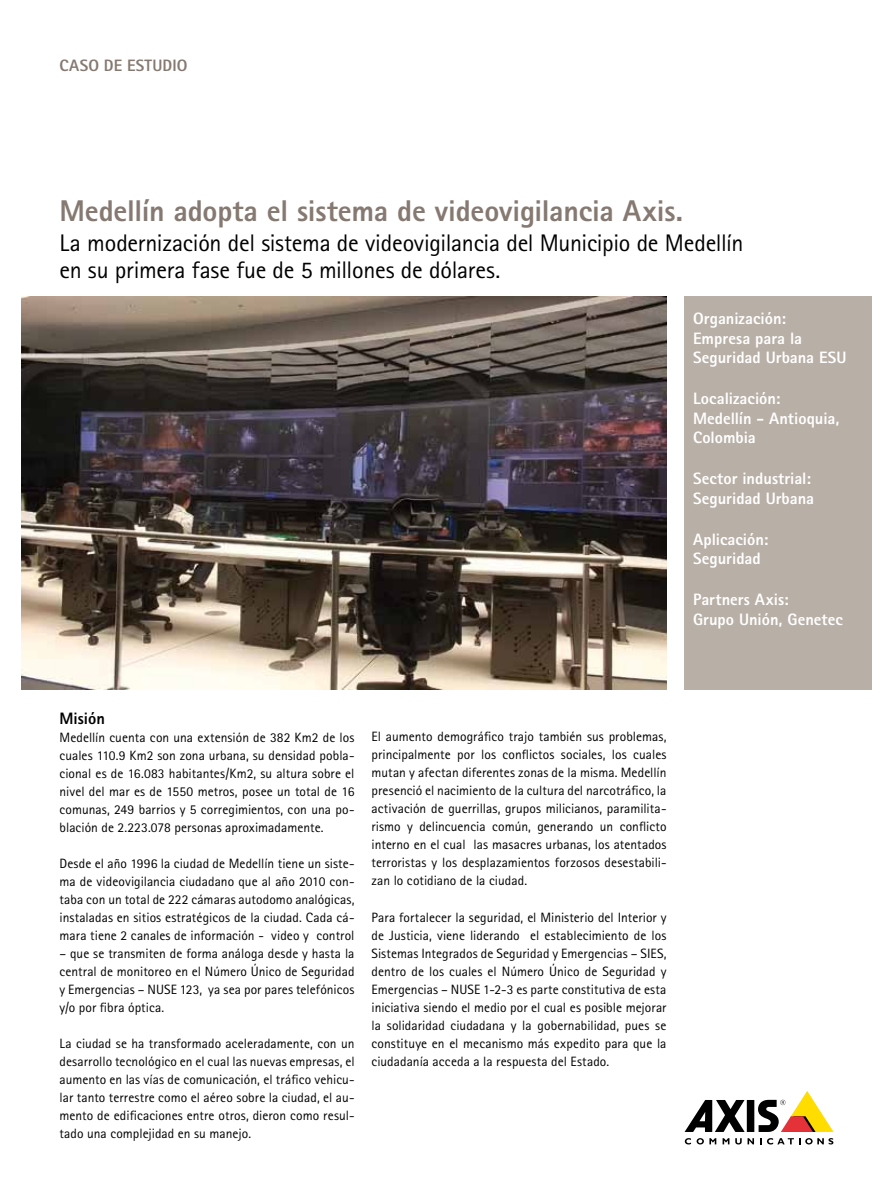
<style>
.page{position:relative;width:893px;height:1191px;background:#fff}
.page>*{position:absolute;margin:0;border:0;box-sizing:border-box;transform-origin:0 0}
.t1{font:800 30px "Rotis Sans Serif Pro";letter-spacing:-.005em;color:#857971}
.t2{font:24px/27px "Rotis Sans Serif Pro";letter-spacing:-.01em;color:#000}
.t3{font:800 16.5px/19.5px "Rotis Sans Serif Pro";color:#fff}
.t4{font:800 16.5px "Rotis Sans Serif Pro";letter-spacing:.01em;color:#857971}
.t5{font:800 16.5px "Rotis Sans Serif Pro";color:#000}
.t6{font:13.5px/18px "Rotis Sans Serif Pro";letter-spacing:.005em;color:#000;text-align:justify}
</style>
<div class="page">
<div style="left:747px;top:1100px;width:7px;height:32px;background:#000"></div>
<svg style="left:685px;top:1100px;width:60px;height:32px"></svg>
<svg style="left:758px;top:1091px;width:75px;height:41px"></svg>
<svg style="left:685px;top:1138px;width:6px;height:6px"></svg>
<svg style="left:697px;top:1138px;width:19px;height:6px"></svg>
<svg style="left:723px;top:1138px;width:6px;height:6px"></svg>
<svg style="left:735px;top:1138px;width:19px;height:6px"></svg>
<svg style="left:760px;top:1138px;width:73px;height:6px"></svg>
<div style="left:684px;top:296px;width:188px;height:393px;background:#b8afa6"></div>
<img style="left:21px;top:296px;width:645px;height:393px">
<p class="t4" style="left:60px;top:55px;width:129px">Caso de estudio</p>
<h1 class="t1" style="left:60px;top:192px;width:625px">Medellín adopta el sistema de videovigilancia Axis.</h1>
<h2 class="t2" style="left:60px;top:230px;width:685px">La modernización del sistema de videovigilancia del Municipio de Medellín en su primera fase fue de 5 millones de dólares.</h2>
<p class="t3" style="left:693px;top:308px;width:136px">Organización:<br>Empresa para la<br>Seguridad Urbana ESU</p>
<p class="t3" style="left:693px;top:389px;width:148px">Localización:<br>Medellín - Antioquia,<br>Colombia</p>
<p class="t3" style="left:693px;top:469px;width:123px">Sector industrial:<br>Seguridad Urbana</p>
<p class="t3" style="left:693px;top:529px;width:77px">Aplicación:<br>Seguridad</p>
<p class="t3" style="left:693px;top:590px;width:151px">Partners Axis:<br>Grupo Unión, Genetec</p>
<p class="t5" style="left:60px;top:707px;width:47px">Misión</p>
<p class="t6" style="left:60px;top:728px;width:297px">Medellín cuenta con una extensión de 382 Km2 de los cuales 110.9 Km2 son zona urbana, su densidad pobla&shy;cional es de 16.083 habitantes/Km2, su altura sobre el nivel del mar es de 1550 metros, posee un total de 16 comunas, 249 barrios y 5 corregimientos, con una po&shy;blación de 2.223.078 personas aproximadamente.</p>
<p class="t6" style="left:60px;top:854px;width:296px">Desde el año 1996 la ciudad de Medellín tiene un siste&shy;ma de videovigilancia ciudadano que al año 2010 con&shy;taba con un total de 222 cámaras autodomo analógicas, instaladas en sitios estratégicos de la ciudad. Cada cá&shy;mara tiene 2 canales de información - video y control</p>
<p class="t6" style="left:60px;top:944px;width:297px">– que se transmiten de forma análoga desde y hasta la central de monitoreo en el Número Único de Seguridad y Emergencias – NUSE 123, ya sea por pares telefónicos y/o por fibra óptica.</p>
<p class="t6" style="left:60px;top:1034px;width:297px">La ciudad se ha transformado aceleradamente, con un desarrollo tecnológico en el cual las nuevas empresas, el aumento en las vías de comunicación, el tráfico vehicu&shy;lar tanto terrestre como el aéreo sobre la ciudad, el au&shy;mento de edificaciones entre otros, dieron como resul&shy;tado una complejidad en su manejo.</p>
<p class="t6" style="left:372px;top:728px;width:297px">El aumento demográfico trajo también sus problemas, principalmente por los conflictos sociales, los cuales mutan y afectan diferentes zonas de la misma. Medellín presenció el nacimiento de la cultura del narcotráfico, la activación de guerrillas, grupos milicianos, paramilita&shy;rismo y delincuencia común, generando un conflicto interno en el cual las masacres urbanas, los atentados terroristas y los desplazamientos forzosos desestabili&shy;zan lo cotidiano de la ciudad.</p>
<p class="t6" style="left:372px;top:908px;width:297px">Para fortalecer la seguridad, el Ministerio del Interior y de Justicia, viene liderando el establecimiento de los Sistemas Integrados de Seguridad y Emergencias – SIES, dentro de los cuales el Número Único de Seguridad y Emergencias – NUSE 1-2-3 es parte constitutiva de esta iniciativa siendo el medio por el cual es posible mejorar la solidaridad ciudadana y la gobernabilidad, pues se constituye en el mecanismo más expedito para que la ciudadanía acceda a la respuesta del Estado.</p>
</div>
